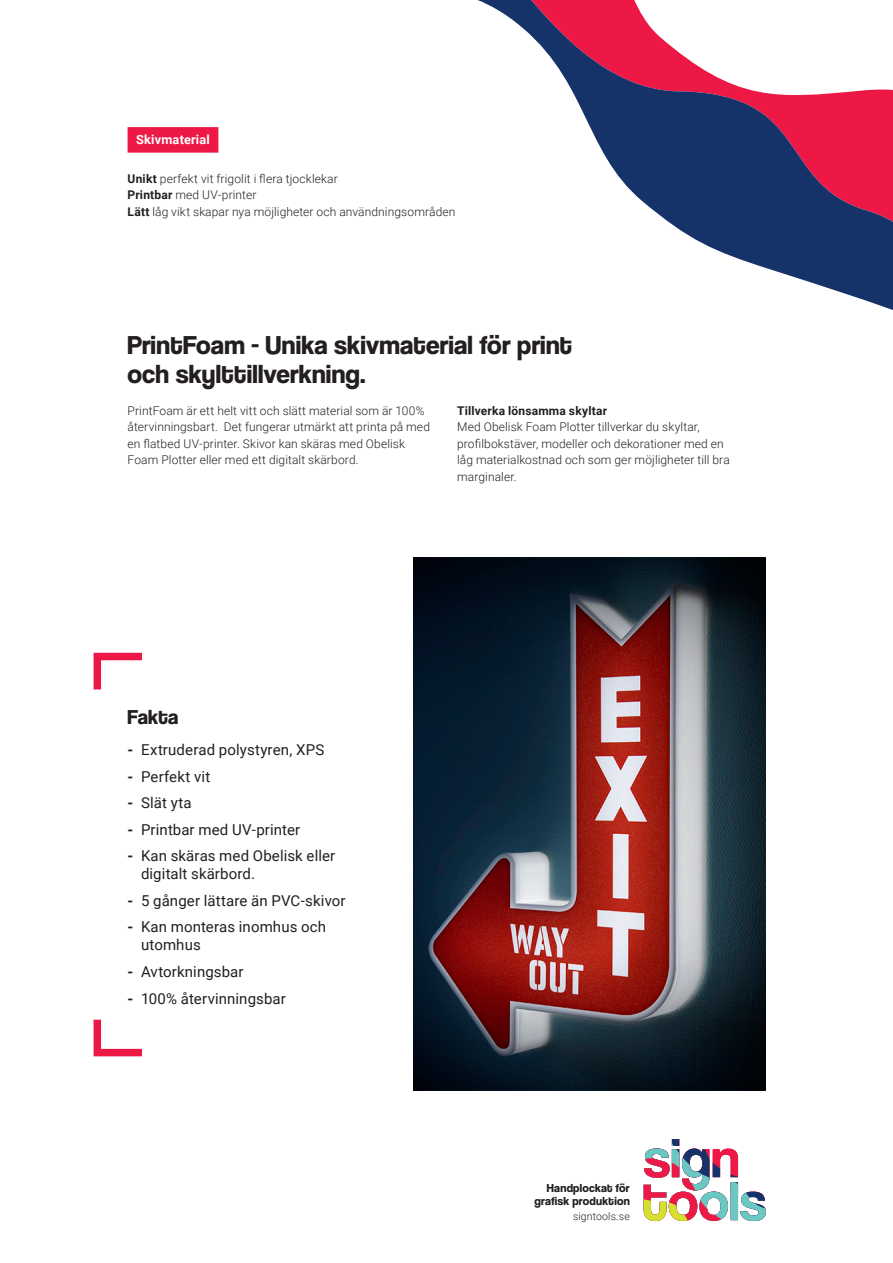
<style>
.page{position:relative;width:893px;height:1263px;background:#fff}
.page>*{position:absolute;margin:0;border:0;box-sizing:border-box;transform-origin:0 0}
.Rubrik_mellan{font:700 27px/28.5px "Coolvetica Rg";letter-spacing:.005em;color:#231f20}
.Rubrik_liten{font:700 21px "Coolvetica Rg";color:#231f20}
.t1{font:15px/18px "Roboto";letter-spacing:.005em;color:#231f20}
.Produktrubrik{font:700 12.75px "Roboto";letter-spacing:.015em;color:#fff}
.Brödtext{font:300 12px/16.5px "Roboto";letter-spacing:.01em;color:#231f20}
.t2{font:700 12px/13.5px "Coolvetica Rg";letter-spacing:.02em;color:#231f20;text-align:right}
.Mellanrubrik{font:700 12px "Roboto";letter-spacing:.015em;color:#231f20}
.t3{font:300 10.5px "Roboto";letter-spacing:.01em;color:#231f20}
.s1{font-weight:700}
</style>
<div class="page">
<svg style="left:644px;top:1139px;width:122px;height:82px"></svg>
<svg style="left:478px;top:0;width:415px;height:310px"></svg>
<img style="left:414px;top:558px;width:352px;height:532px">
<div style="left:128px;top:127px;width:90px;height:26px;background:#ed1845"></div>
<svg style="left:93px;top:652px;width:49px;height:38px"></svg>
<svg style="left:93px;top:1019px;width:49px;height:38px"></svg>
<p class="Produktrubrik" style="left:136px;top:131px;width:75px">Skivmaterial</p>
<p class="Brödtext" style="left:128px;top:170px;width:212px"><span class="s1">Unikt</span> perfekt vit frigolit i flera tjocklekar</p>
<p class="Brödtext" style="left:128px;top:186px;width:130px"><span class="s1">Printbar</span> med UV-printer</p>
<p class="Brödtext" style="left:128px;top:203px;width:329px"><span class="s1">Lätt</span> låg vikt skapar nya möjligheter och användningsområden</p>
<p class="Rubrik_mellan" style="left:128px;top:331px;width:446px">PrintFoam - Unika skivmaterial för print och skylttillverkning.</p>
<p class="Mellanrubrik" style="left:457px;top:402px;width:152px">Tillverka lönsamma skyltar</p>
<p class="Brödtext" style="left:457px;top:418px;width:274px">Med Obelisk Foam Plotter tillverkar du skyltar, profilbokstäver, modeller och dekorationer med en låg materialkostnad och som ger möjligheter till bra marginaler.</p>
<p class="Brödtext" style="left:128px;top:402px;width:304px">PrintFoam är ett helt vitt och slätt material som är 100% återvinningsbart. Det fungerar utmärkt att printa på med en flatbed UV-printer. Skivor kan skäras med Obelisk Foam Plotter eller med ett digitalt skärbord.</p>
<p class="Rubrik_liten" style="left:128px;top:705px;width:52px">Fakta</p>
<p class="t1" style="left:128px;top:740px;width:198px"><span class="s1">-</span> Extruderad polystyren, XPS</p>
<p class="t1" style="left:128px;top:767px;width:84px"><span class="s1">-</span> Perfekt vit</p>
<p class="t1" style="left:128px;top:793px;width:66px"><span class="s1">-</span> Slät yta</p>
<p class="t1" style="left:128px;top:820px;width:174px"><span class="s1">-</span> Printbar med UV-printer</p>
<p class="t1" style="left:141px;top:846px;width:196px;text-indent:-14px"><span class="s1">-</span> Kan skäras med Obelisk eller digitalt skärbord.</p>
<p class="t1" style="left:128px;top:891px;width:219px"><span class="s1">-</span> 5 gånger lättare än PVC-skivor</p>
<p class="t1" style="left:141px;top:917px;width:187px;text-indent:-14px"><span class="s1">-</span> Kan monteras inomhus och utomhus</p>
<p class="t1" style="left:128px;top:962px;width:117px"><span class="s1">-</span> Avtorkningsbar</p>
<p class="t1" style="left:128px;top:988px;width:160px"><span class="s1">-</span> 100% återvinningsbar</p>
<p class="t2" style="left:534px;top:1181px;width:97px">Handplockat för grafisk produktion</p>
<p class="t3" style="left:573px;top:1209px;width:58px">signtools.se</p>
</div>
